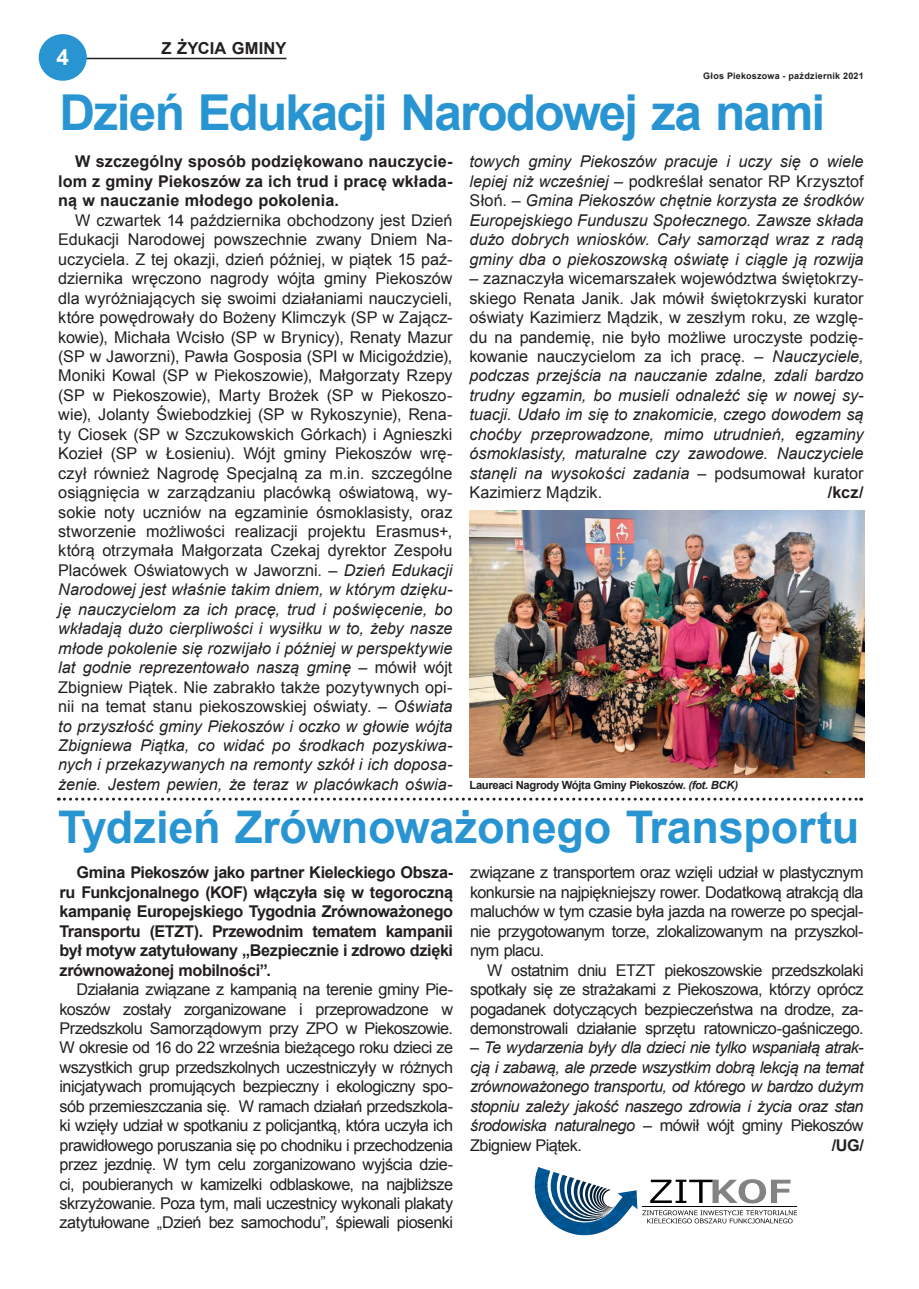
<style>
.page{position:relative;width:919px;height:1289px;background:#fff}
.page>*{position:absolute;margin:0;border:0;box-sizing:border-box;transform-origin:0 0}
.t1{font:700 49.5px "Arial";letter-spacing:-.04em;color:#2895d2}
.t2{font:700 45px "Arial";letter-spacing:-.005em;color:#2895d2}
.t3{font:700 22.5px "Arial";color:#fff}
.t4{font:700 16.5px "Arial";letter-spacing:.01em;color:#231f20}
.t5{font:16.2px/19.5px "Arial";letter-spacing:-.03em;color:#231f20;text-align:justify}
.t6{font:italic 16.2px/19.5px "Arial";letter-spacing:-.005em;color:#231f20;text-align:justify}
.t7{font:700 16.2px/19.5px "Arial";letter-spacing:-.015em;color:#231f20;text-align:justify}
.t8{font:700 11.25px "Arial";letter-spacing:-.03em;color:#231f20}
.t9{font:700 9px "Arial";letter-spacing:.025em;color:#231f20}
.s1{font-style:italic}
.s2{font-style:normal}
</style>
<div class="page">
<hr style="left:58px;top:58px;width:228px;height:1px;background:#231f20">
<div style="left:39px;top:34px;width:48px;height:47px;background:#2895d2;border-radius:50%"></div>
<img style="left:469px;top:510px;width:395px;height:267px">
<svg style="left:534px;top:1167px;width:263px;height:68px"></svg>
<hr style="left:642px;top:1206px;width:154px;height:1px;background:#050303">
<svg style="left:58px;top:797px;width:803px;height:3px"></svg>
<h3 class="t3" style="left:56px;top:42px;width:14px">4</h3>
<p class="t4" style="left:162px;top:37px;width:126px">Z ŻYCIA GMINY</p>
<p class="t9" style="left:703px;top:70px;width:162px">Głos Piekoszowa - październik 2021</p>
<h1 class="t1" style="left:60px;top:79px;width:767px">Dzień Edukacji Narodowej za nami</h1>
<p class="t7" style="left:58px;top:152px;width:395px;text-indent:17px">W szczególny sposób podziękowano nauczycie&shy;lom z gminy Piekoszów za ich trud i pracę wkłada&shy;ną w nauczanie młodego pokolenia.</p>
<p class="t5" style="left:58px;top:210px;width:395px;text-indent:17px">W czwartek 14 października obchodzony jest Dzień Edukacji Narodowej powszechnie zwany Dniem Na&shy;uczyciela. Z tej okazji, dzień później, w piątek 15 paź&shy;dziernika wręczono nagrody wójta gminy Piekoszów dla wyróżniających się swoimi działaniami nauczycieli, które powędrowały do Bożeny Klimczyk (SP w Zającz&shy;kowie), Michała Wcisło (SP w Brynicy), Renaty Mazur (SP w Jaworzni), Pawła Gosposia (SPI w Micigoździe), Moniki Kowal (SP w Piekoszowie), Małgorzaty Rzepy (SP w Piekoszowie), Marty Brożek (SP w Piekoszo&shy;wie), Jolanty Świebodzkiej (SP w Rykoszynie), Rena&shy;ty Ciosek (SP w Szczukowskich Górkach) i Agnieszki Kozieł (SP w Łosieniu). Wójt gminy Piekoszów wrę&shy;czył również Nagrodę Specjalną za m.in. szczególne osiągnięcia w zarządzaniu placówką oświatową, wy&shy;sokie noty uczniów na egzaminie ósmoklasisty, oraz stworzenie możliwości realizacji projektu Erasmus+, którą otrzymała Małgorzata Czekaj dyrektor Zespołu Placówek Oświatowych w Jaworzni. <span class="s1">– Dzień Edukacji Narodowej jest właśnie takim dniem, w którym dzięku&shy;ję nauczycielom za ich pracę, trud i poświęcenie, bo wkładają dużo cierpliwości i wysiłku w to, żeby nasze młode pokolenie się rozwijało i później w perspektywie lat godnie reprezentowało naszą gminę</span> – mówił wójt Zbigniew Piątek. Nie zabrakło także pozytywnych opi&shy;nii na temat stanu piekoszowskiej oświaty. <span class="s1">– Oświata to przyszłość gminy Piekoszów i oczko w głowie wójta Zbigniewa Piątka, co widać po środkach pozyskiwa&shy;nych i przekazywanych na remonty szkół i ich doposa&shy;żenie. Jestem pewien, że teraz w placówkach oświa-</span></p>
<p class="t6" style="left:469px;top:152px;width:395px">towych gminy Piekoszów pracuje i uczy się o wiele lepiej niż wcześniej <span class="s2">– podkreślał senator RP Krzysztof Słoń.</span> – Gmina Piekoszów chętnie korzysta ze środków Europejskiego Funduszu Społecznego. Zawsze składa dużo dobrych wniosków. Cały samorząd wraz z radą gminy dba o piekoszowską oświatę i ciągle ją rozwija</p>
<p class="t6" style="left:469px;top:269px;width:395px"><span class="s2">– zaznaczyła wicemarszałek województwa świętokrzy&shy;skiego Renata Janik. Jak mówił świętokrzyski kurator oświaty Kazimierz Mądzik, w zeszłym roku, ze wzglę&shy;du na pandemię, nie było możliwe uroczyste podzię&shy;kowanie nauczycielom za ich pracę.</span> – Nauczyciele, podczas przejścia na nauczanie zdalne, zdali bardzo trudny egzamin, bo musieli odnaleźć się w nowej sy&shy;tuacji. Udało im się to znakomicie, czego dowodem są choćby przeprowadzone, mimo utrudnień, egzaminy ósmoklasisty, maturalne czy zawodowe. Nauczyciele stanęli na wysokości zadania <span class="s2">– podsumował kurator Kazimierz Mądzik.</span></p>
<p class="t7" style="left:827px;top:483px;width:37px">/kcz/</p>
<p class="t8" style="left:469px;top:777px;width:270px">Laureaci Nagrody Wójta Gminy Piekoszów. <span class="s1">(fot. BCK)</span></p>
<h2 class="t2" style="left:58px;top:797px;width:802px">Tydzień Zrównoważonego Transportu</h2>
<p class="t7" style="left:60px;top:863px;width:395px;text-indent:17px">Gmina Piekoszów jako partner Kieleckiego Obsza&shy;ru Funkcjonalnego (KOF) włączyła się w tegoroczną kampanię Europejskiego Tygodnia Zrównoważonego Transportu (ETZT). Przewodnim tematem kampanii był motyw zatytułowany „Bezpiecznie i zdrowo dzięki zrównoważonej mobilności”.</p>
<p class="t5" style="left:60px;top:979px;width:395px;text-indent:17px">Działania związane z kampanią na terenie gminy Pie&shy;koszów zostały zorganizowane i przeprowadzone w Przedszkolu Samorządowym przy ZPO w Piekoszowie.<br>W okresie od 16 do 22 września bieżącego roku dzieci ze wszystkich grup przedszkolnych uczestniczyły w różnych inicjatywach promujących bezpieczny i ekologiczny spo&shy;sób przemieszczania się. W ramach działań przedszkola&shy;ki wzięły udział w spotkaniu z policjantką, która uczyła ich prawidłowego poruszania się po chodniku i przechodzenia przez jezdnię. W tym celu zorganizowano wyjścia dzie&shy;ci, poubieranych w kamizelki odblaskowe, na najbliższe skrzyżowanie. Poza tym, mali uczestnicy wykonali plakaty zatytułowane „Dzień bez samochodu”, śpiewali piosenki</p>
<p class="t5" style="left:470px;top:863px;width:395px">związane z transportem oraz wzięli udział w plastycznym konkursie na najpiękniejszy rower. Dodatkową atrakcją dla maluchów w tym czasie była jazda na rowerze po specjal&shy;nie przygotowanym torze, zlokalizowanym na przyszkol&shy;nym placu.</p>
<p class="t5" style="left:470px;top:960px;width:395px;text-indent:17px">W ostatnim dniu ETZT piekoszowskie przedszkolaki spotkały się ze strażakami z Piekoszowa, którzy oprócz pogadanek dotyczących bezpieczeństwa na drodze, za&shy;demonstrowali działanie sprzętu ratowniczo-gaśniczego.</p>
<p class="t6" style="left:470px;top:1038px;width:395px">– Te wydarzenia były dla dzieci nie tylko wspaniałą atrak&shy;cją i zabawą, ale przede wszystkim dobrą lekcją na temat zrównoważonego transportu, od którego w bardzo dużym stopniu zależy jakość naszego zdrowia i życia oraz stan środowiska naturalnego – <span class="s2">mówił wójt gminy Piekoszów Zbigniew Piątek.</span></p>
<p class="t7" style="left:831px;top:1135px;width:34px">/UG/</p>
</div>
